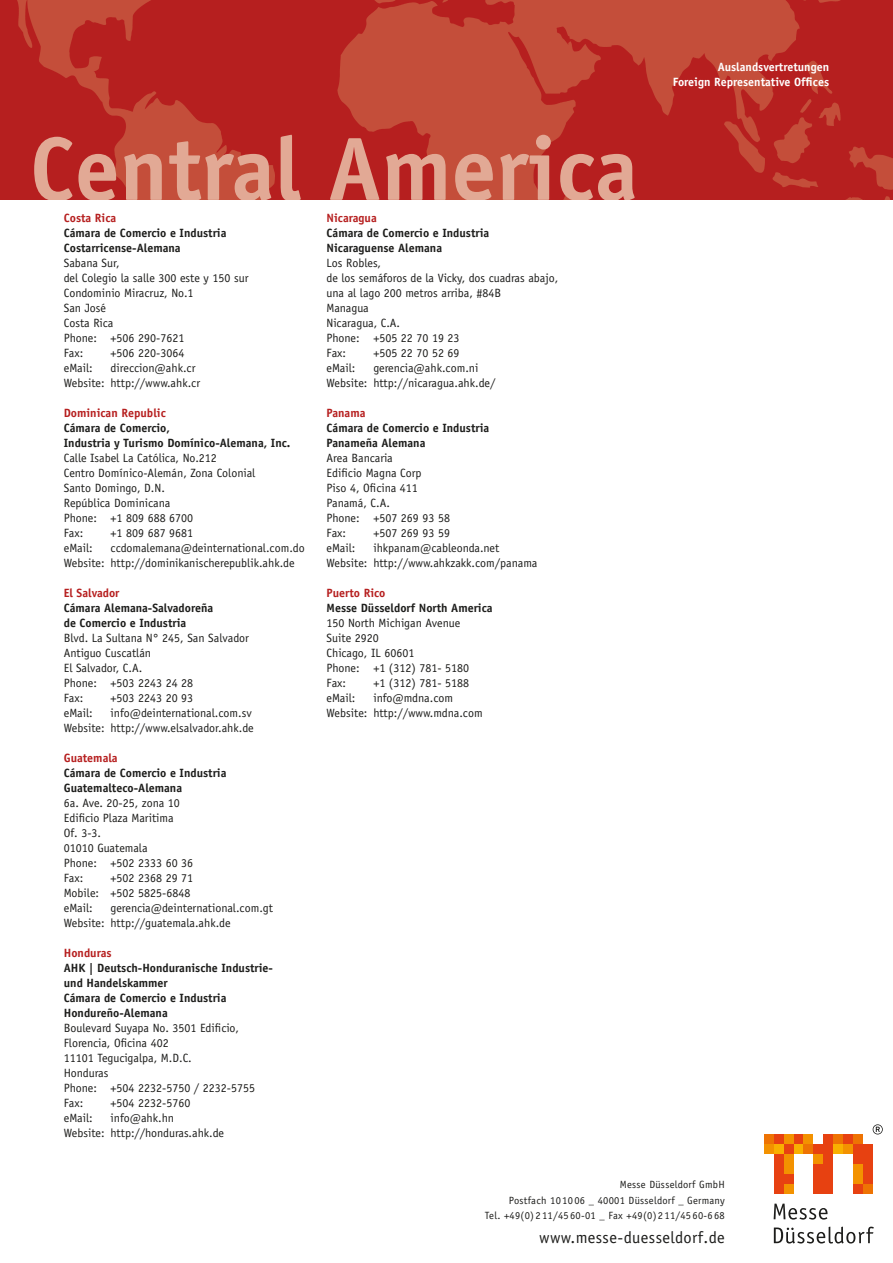
<style>
.page{position:relative;width:893px;height:1263px;background:#fff}
.page>*{position:absolute;margin:0;border:0;box-sizing:border-box;transform-origin:0 0}
.t1{font:700 90px "Officina Sans";color:#e2a995}
.t2{font:16.5px "Officina Sans";letter-spacing:.025em;color:#1d1d1b}
.t3{font:12px/15px "Officina Sans";color:#1d1d1b}
.t4{font:700 12px/15px "Officina Sans";color:#1d1d1b}
.t5{font:700 12px "Officina Sans";color:#b61f1f}
.t6{font:700 12px/15px "Officina Sans";color:#fff;text-align:right}
.t7{font:10.5px/15.5px "Officina Sans";letter-spacing:.025em;color:#1d1d1b;text-align:right}
</style>
<div class="page">
<img style="left:0;top:0;width:893px;height:200px">
<svg style="left:774px;top:1226px;width:100px;height:17px"></svg>
<svg style="left:774px;top:1203px;width:53px;height:16px"></svg>
<div style="left:764px;top:1144px;width:10px;height:10px;background:#f39200"></div>
<div style="left:774px;top:1134px;width:10px;height:10px;background:#e74111"></div>
<div style="left:774px;top:1144px;width:10px;height:10px;background:#f9b000"></div>
<div style="left:784px;top:1134px;width:10px;height:10px;background:#f39200"></div>
<div style="left:784px;top:1144px;width:10px;height:10px;background:#e74111"></div>
<div style="left:794px;top:1134px;width:9px;height:10px;background:#e74111"></div>
<div style="left:794px;top:1144px;width:9px;height:10px;background:#f9b000"></div>
<div style="left:803px;top:1134px;width:10px;height:10px;background:#f39200"></div>
<div style="left:803px;top:1144px;width:10px;height:10px;background:#ee7303"></div>
<div style="left:833px;top:1134px;width:10px;height:10px;background:#ee7303"></div>
<div style="left:833px;top:1144px;width:10px;height:10px;background:#f9b000"></div>
<div style="left:843px;top:1134px;width:10px;height:10px;background:#e74111"></div>
<div style="left:843px;top:1144px;width:10px;height:10px;background:#f39200"></div>
<div style="left:853px;top:1134px;width:10px;height:10px;background:#ee7303"></div>
<div style="left:853px;top:1144px;width:10px;height:20px;background:#e74111"></div>
<div style="left:863px;top:1144px;width:10px;height:40px;background:#e74111"></div>
<div style="left:774px;top:1154px;width:10px;height:40px;background:#e74111"></div>
<div style="left:784px;top:1154px;width:10px;height:20px;background:#f39200"></div>
<div style="left:784px;top:1174px;width:10px;height:10px;background:#e74111"></div>
<div style="left:784px;top:1184px;width:10px;height:10px;background:#f39200"></div>
<div style="left:853px;top:1164px;width:10px;height:20px;background:#f39200"></div>
<div style="left:863px;top:1184px;width:10px;height:10px;background:#ee7303"></div>
<div style="left:764px;top:1134px;width:10px;height:10px;background:#ee7303"></div>
<div style="left:813px;top:1144px;width:10px;height:10px;background:#e74111"></div>
<div style="left:813px;top:1154px;width:10px;height:10px;background:#f39200"></div>
<div style="left:813px;top:1164px;width:10px;height:30px;background:#e74111"></div>
<div style="left:823px;top:1134px;width:10px;height:60px;background:#e74111"></div>
<div style="left:853px;top:1184px;width:10px;height:10px;background:#e74111"></div>
<svg style="left:873px;top:1124px;width:10px;height:10px"></svg>
<h1 class="t1" style="left:30px;top:113px;width:610px">Central America</h1>
<p class="t5" style="left:64px;top:210px;width:54px">Costa Rica</p>
<p class="t4" style="left:64px;top:225px;width:164px">Cámara de Comercio e Industria<br>Costarricense-Alemana</p>
<p class="t3" style="left:64px;top:256px;width:186px">Sabana Sur,<br>del Colegio la salle 300 este y 150 sur<br>Condominio Miracruz, No.1<br>San José<br>Costa Rica  <br>Phone: +506 290-7621<br>Fax:</p>
<p class="t5" style="left:327px;top:210px;width:52px">Nicaragua</p>
<p class="t4" style="left:327px;top:225px;width:164px">Cámara de Comercio e Industria<br>Nicaraguense Alemana</p>
<p class="t3" style="left:327px;top:256px;width:233px">Los Robles,<br>de los semáforos de la Vicky, dos cuadras abajo, una al lago 200 metros arriba, #84B<br>Managua<br>Nicaragua, C.A.  <br>Phone: +505 22 70 19 23<br>Fax:</p>
<p class="t3" style="left:111px;top:346px;width:75px">+506 220-3064</p>
<p class="t3" style="left:373px;top:346px;width:88px">+505 22 70 52 69</p>
<p class="t3" style="left:64px;top:361px;width:138px;text-indent:47px">direccion@ahk.cr<br>Website: http://www.ahk.cr</p>
<p class="t5" style="left:64px;top:405px;width:104px">Dominican Republic</p>
<p class="t4" style="left:64px;top:420px;width:228px">Cámara de Comercio,<br>Industria y Turismo Domínico-Alemana, Inc.</p>
<p class="t3" style="left:64px;top:451px;width:193px">Calle Isabel La Católica, No.212<br>Centro Domínico-Alemán, Zona Colonial<br>Santo Domingo, D.N.<br>República Dominicana  <br>Phone: +1 809 688 6700<br>Fax:</p>
<p class="t3" style="left:64px;top:361px;width:30px">eMail:</p>
<p class="t3" style="left:111px;top:526px;width:84px">+1 809 687 9681</p>
<p class="t3" style="left:64px;top:541px;width:242px;text-indent:47px">ccdomalemana@deinternational.com.do<br>Website: http://dominikanischerepublik.ahk.de</p>
<p class="t5" style="left:64px;top:585px;width:57px">El Salvador</p>
<p class="t4" style="left:64px;top:600px;width:151px">Cámara Alemana-Salvadoreña de Comercio e Industria</p>
<p class="t3" style="left:64px;top:631px;width:187px">Blvd. La Sultana N° 245, San Salvador<br>Antiguo Cuscatlán<br>El Salvador, C.A.  <br>Phone: +503 2243 24 28<br>Fax:</p>
<p class="t3" style="left:64px;top:541px;width:30px">eMail:</p>
<p class="t3" style="left:111px;top:691px;width:84px">+503 2243 20 93</p>
<p class="t3" style="left:64px;top:706px;width:191px;text-align:right">info@deinternational.com.sv<br>Website: http://www.elsalvador.ahk.de</p>
<p class="t5" style="left:64px;top:750px;width:55px">Guatemala</p>
<p class="t4" style="left:64px;top:765px;width:164px">Cámara de Comercio e Industria<br>Guatemalteco-Alemana</p>
<p class="t3" style="left:64px;top:796px;width:131px">6a. Ave. 20-25, zona 10<br>Edificio Plaza Maritima<br>Of. 3-3.<br>01010 Guatemala  <br>Phone: +502 2333 60 36<br>Fax:</p>
<p class="t3" style="left:64px;top:706px;width:30px">eMail:</p>
<p class="t3" style="left:64px;top:871px;width:131px;text-indent:47px">+502 2368 29 71<br>Mobile: +502 5825-6848 eMail:</p>
<p class="t3" style="left:64px;top:901px;width:211px;text-indent:47px">gerencia@deinternational.com.gt<br>Website: http://guatemala.ahk.de</p>
<p class="t5" style="left:64px;top:945px;width:49px">Honduras</p>
<p class="t4" style="left:64px;top:960px;width:211px">AHK | Deutsch-Honduranische Industrie&shy;und Handelskammer<br>Cámara de Comercio e Industria<br>Hondureño-Alemana</p>
<p class="t3" style="left:64px;top:1021px;width:193px">Boulevard Suyapa No. 3501 Edificio,<br>Florencia, Oficina 402<br>11101 Tegucigalpa, M.D.C.<br>Honduras   <br>Phone: +504 2232-5750 / 2232-5755<br>Fax:</p>
<p class="t3" style="left:111px;top:1096px;width:81px">+504 2232-5760</p>
<p class="t3" style="left:64px;top:1111px;width:162px;text-align:center">info@ahk.hn<br>Website: http://honduras.ahk.de</p>
<p class="t3" style="left:64px;top:1111px;width:30px">eMail:</p>
<p class="t3" style="left:327px;top:361px;width:170px;text-indent:47px">gerencia@ahk.com.ni<br>Website: http://nicaragua.ahk.de/</p>
<p class="t5" style="left:327px;top:405px;width:40px">Panama</p>
<p class="t4" style="left:327px;top:420px;width:164px">Cámara de Comercio e Industria<br>Panameña Alemana</p>
<p class="t3" style="left:327px;top:451px;width:125px">Area Bancaria<br>Edificio Magna Corp<br>Piso 4, Oficina 411<br>Panamá, C.A.  <br>Phone: +507 269 93 58<br>Fax:</p>
<p class="t3" style="left:327px;top:361px;width:30px">eMail:</p>
<p class="t3" style="left:373px;top:526px;width:78px">+507 269 93 59</p>
<p class="t3" style="left:327px;top:541px;width:212px;text-indent:47px">ihkpanam@cableonda.net<br>Website: http://www.ahkzakk.com/panama</p>
<p class="t5" style="left:327px;top:585px;width:60px">Puerto Rico</p>
<p class="t4" style="left:327px;top:600px;width:168px">Messe Düsseldorf North America</p>
<p class="t3" style="left:327px;top:616px;width:144px">150 North Michigan Avenue<br>Suite 2920<br>Chicago, IL 60601  <br>Phone: +1 (312) 781- 5180<br>Fax:</p>
<p class="t3" style="left:327px;top:541px;width:30px">eMail:</p>
<p class="t3" style="left:373px;top:676px;width:97px">+1 (312) 781- 5188</p>
<p class="t3" style="left:327px;top:691px;width:158px;text-indent:47px">info@mdna.com<br>Website: http://www.mdna.com</p>
<p class="t3" style="left:327px;top:691px;width:30px">eMail:</p>
<p class="t6" style="left:673px;top:59px;width:158px">Auslandsvertretungen<br>Foreign Representative Offices</p>
<p class="t7" style="left:485px;top:1177px;width:241px">Messe Düsseldorf GmbH<br>Postfach 101006 _ 40001 Düsseldorf _ Germany<br>Tel. +49(0)211/4560-01 _ Fax +49(0)211/4560-668</p>
<h2 class="t2" style="left:539px;top:1228px;width:187px">www.messe-duesseldorf.de</h2>
</div>
